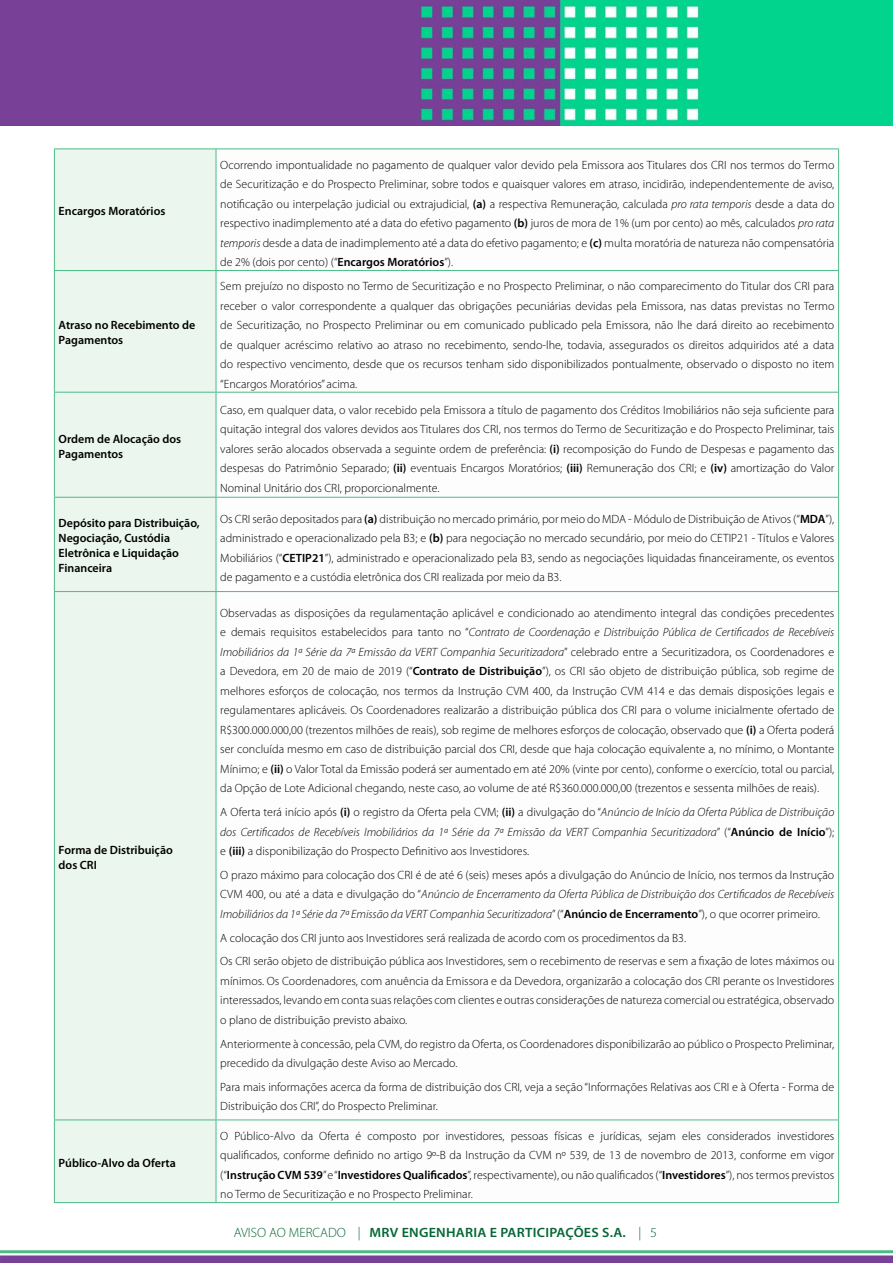
<style>
.page{position:relative;width:893px;height:1263px;background:#fff}
.page>*{position:absolute;margin:0;border:0;box-sizing:border-box;transform-origin:0 0}
.t1{font:600 13.5px "Myriad Pro";letter-spacing:.015em;color:#056735;scale:1.05 1}
.t2{font:300 12px/19.5px "Myriad Pro";color:#000;text-align:justify}
.t3{font:italic 300 12px/19.5px "Myriad Pro";color:#000;text-align:justify}
.t4{font:600 12px/15px "Myriad Pro";color:#000}
.s1{font-weight:600}
.s2{font-style:italic}
.s3{font-style:normal}
.s4{font-weight:600;font-style:normal}
.s5{font-weight:300}
</style>
<div class="page">
<img style="left:0;top:0;width:893px;height:125px">
<svg style="left:0;top:1250px;width:2px;height:13px"></svg>
<hr style="left:2px;top:1250px;width:891px;height:3px;background:#4bbb86">
<div style="left:2px;top:1255px;width:891px;height:8px;background:#784197"></div>
<div style="left:55px;top:150px;width:161px;height:1052px;background:#ebf6ee"></div>
<svg style="left:217px;top:271px;width:621px;height:850px"></svg>
<hr style="left:54px;top:149px;width:1px;height:121px;background:#4bbb86">
<hr style="left:54px;top:271px;width:1px;height:121px;background:#4bbb86">
<hr style="left:54px;top:393px;width:1px;height:104px;background:#4bbb86">
<hr style="left:54px;top:498px;width:1px;height:93px;background:#4bbb86">
<hr style="left:54px;top:149px;width:162px;height:1px;background:#4bbb86">
<hr style="left:54px;top:270px;width:162px;height:1px;background:#4bbb86">
<hr style="left:54px;top:392px;width:162px;height:1px;background:#4bbb86">
<hr style="left:54px;top:497px;width:162px;height:1px;background:#4bbb86">
<hr style="left:216px;top:149px;width:1px;height:121px;background:#4bbb86">
<hr style="left:216px;top:271px;width:1px;height:121px;background:#4bbb86">
<hr style="left:216px;top:393px;width:1px;height:104px;background:#4bbb86">
<hr style="left:216px;top:498px;width:1px;height:93px;background:#4bbb86">
<hr style="left:216px;top:149px;width:623px;height:1px;background:#4bbb86">
<hr style="left:838px;top:149px;width:1px;height:121px;background:#4bbb86">
<hr style="left:838px;top:271px;width:1px;height:121px;background:#4bbb86">
<hr style="left:838px;top:393px;width:1px;height:104px;background:#4bbb86">
<hr style="left:838px;top:498px;width:1px;height:93px;background:#4bbb86">
<hr style="left:216px;top:270px;width:623px;height:1px;background:#4bbb86">
<hr style="left:216px;top:392px;width:623px;height:1px;background:#4bbb86">
<hr style="left:216px;top:497px;width:623px;height:1px;background:#4bbb86">
<hr style="left:54px;top:592px;width:1px;height:527px;background:#4bbb86">
<hr style="left:54px;top:591px;width:162px;height:1px;background:#4bbb86">
<hr style="left:216px;top:592px;width:1px;height:527px;background:#4bbb86">
<hr style="left:216px;top:591px;width:623px;height:1px;background:#4bbb86">
<hr style="left:838px;top:592px;width:1px;height:527px;background:#4bbb86">
<hr style="left:54px;top:1120px;width:1px;height:82px;background:#4bbb86">
<hr style="left:54px;top:1119px;width:162px;height:1px;background:#4bbb86">
<hr style="left:216px;top:1120px;width:1px;height:82px;background:#4bbb86">
<hr style="left:216px;top:1119px;width:623px;height:1px;background:#4bbb86">
<hr style="left:838px;top:1120px;width:1px;height:82px;background:#4bbb86">
<hr style="left:54px;top:1202px;width:162px;height:1px;background:#4bbb86">
<hr style="left:216px;top:1202px;width:623px;height:1px;background:#4bbb86">
<p class="t4" style="left:59px;top:203px;width:108px">Encargos Moratórios</p>
<p class="t4" style="left:59px;top:318px;width:138px">Atraso no Recebimento de<br>Pagamentos</p>
<p class="t4" style="left:59px;top:431px;width:124px">Ordem de Alocação dos<br>Pagamentos</p>
<p class="t2" style="left:220px;top:155px;width:616px">Ocorrendo impontualidade no pagamento de qualquer valor devido pela Emissora aos Titulares dos CRI nos termos do Termo de Securitização e do Prospecto Preliminar, sobre todos e quaisquer valores em atraso, incidirão, independentemente de aviso, notificação ou interpelação judicial ou extrajudicial, <span class="s1">(a)</span> a respectiva Remuneração, calculada <span class="s2">pro rata temporis</span> desde a data do respectivo inadimplemento até a data do efetivo pagamento <span class="s1">(b)</span> juros de mora de 1% (um por cento) ao mês, calculados <span class="s2">pro rata temporis</span> desde a data de inadimplemento até a data do efetivo pagamento; e <span class="s1">(c)</span> multa moratória de natureza não compensatória de 2% (dois por cento) (“<span class="s1">Encargos Moratórios</span>”).</p>
<p class="t2" style="left:220px;top:277px;width:616px">Sem prejuízo no disposto no Termo de Securitização e no Prospecto Preliminar, o não comparecimento do Titular dos CRI para receber o valor correspondente a qualquer das obrigações pecuniárias devidas pela Emissora, nas datas previstas no Termo de Securitização, no Prospecto Preliminar ou em comunicado publicado pela Emissora, não lhe dará direito ao recebimento de qualquer acréscimo relativo ao atraso no recebimento, sendo-lhe, todavia, assegurados os direitos adquiridos até a data do respectivo vencimento, desde que os recursos tenham sido disponibilizados pontualmente, observado o disposto no item “Encargos Moratórios” acima.</p>
<p class="t2" style="left:220px;top:400px;width:616px">Caso, em qualquer data, o valor recebido pela Emissora a título de pagamento dos Créditos Imobiliários não seja suficiente para quitação integral dos valores devidos aos Titulares dos CRI, nos termos do Termo de Securitização e do Prospecto Preliminar, tais valores serão alocados observada a seguinte ordem de preferência: <span class="s1">(i)</span> recomposição do Fundo de Despesas e pagamento das despesas do Patrimônio Separado; <span class="s1">(ii)</span> eventuais Encargos Moratórios; <span class="s1">(iii)</span> Remuneração dos CRI; e <span class="s1">(iv)</span> amortização do Valor Nominal Unitário dos CRI, proporcionalmente.</p>
<p class="t4" style="left:59px;top:516px;width:143px">Depósito para Distribuição,<br>Negociação, Custódia<br>Eletrônica e Liquidação<br>Financeira</p>
<p class="t2" style="left:220px;top:509px;width:616px">Os CRI serão depositados para <span class="s1">(a)</span> distribuição no mercado primário, por meio do MDA - Módulo de Distribuição de Ativos (“<span class="s1">MDA</span>”), administrado e operacionalizado pela B3; e <span class="s1">(b)</span> para negociação no mercado secundário, por meio do CETIP21 - Títulos e Valores Mobiliários (“<span class="s1">CETIP21</span>”), administrado e operacionalizado pela B3, sendo as negociações liquidadas financeiramente, os eventos de pagamento e a custódia eletrônica dos CRI realizada por meio da B3.</p>
<p class="t4" style="left:59px;top:842px;width:116px">Forma de Distribuição dos CRI</p>
<p class="t4" style="left:59px;top:1155px;width:119px">Público-Alvo da Oferta</p>
<p class="t2" style="left:220px;top:603px;width:616px">Observadas as disposições da regulamentação aplicável e condicionado ao atendimento integral das condições precedentes e demais requisitos estabelecidos para tanto no “<span class="s2">Contrato de Coordenação e Distribuição Pública de Certificados de Recebíveis Imobiliários da 1ª Série da 7ª Emissão da VERT Companhia Securitizadora</span>” celebrado entre a Securitizadora, os Coordenadores e a Devedora, em 20 de maio de 2019 (“<span class="s1">Contrato de Distribuição</span>”), os CRI são objeto de distribuição pública, sob regime de melhores esforços de colocação, nos termos da Instrução CVM 400, da Instrução CVM 414 e das demais disposições legais e regulamentares aplicáveis. Os Coordenadores realizarão a distribuição pública dos CRI para o volume inicialmente ofertado de R$300.000.000,00 (trezentos milhões de reais), sob regime de melhores esforços de colocação, observado que <span class="s1">(i)</span> a Oferta poderá ser concluída mesmo em caso de distribuição parcial dos CRI, desde que haja colocação equivalente a, no mínimo, o Montante Mínimo; e <span class="s1">(ii)</span> o Valor Total da Emissão poderá ser aumentado em até 20% (vinte por cento), conforme o exercício, total ou parcial, da Opção de Lote Adicional chegando, neste caso, ao volume de até R$360.000.000,00 (trezentos e sessenta milhões de reais).</p>
<p class="t3" style="left:220px;top:803px;width:616px"><span class="s3">A Oferta terá início após</span> <span class="s4">(i)</span> <span class="s3">o registro da Oferta pela CVM;</span> <span class="s4">(ii)</span> <span class="s3">a divulgação do “</span>Anúncio de Início da Oferta Pública de Distribuição dos Certificados de Recebíveis Imobiliários da 1ª Série da 7ª Emissão da VERT Companhia Securitizadora<span class="s3">” (“</span><span class="s4">Anúncio de Início</span><span class="s3">”); e</span> <span class="s4">(iii)</span> <span class="s3">a disponibilização do Prospecto Definitivo aos Investidores.</span></p>
<p class="t2" style="left:220px;top:865px;width:616px">O prazo máximo para colocação dos CRI é de até 6 (seis) meses após a divulgação do Anúncio de Início, nos termos da Instrução CVM 400, ou até a data e divulgação do “<span class="s2">Anúncio de Encerramento da Oferta Pública de Distribuição dos Certificados de Recebíveis Imobiliários da 1ª Série da 7ª Emissão da VERT Companhia Securitizadora</span>” (“<span class="s1">Anúncio de Encerramento</span>”), o que ocorrer primeiro.</p>
<p class="t2" style="left:220px;top:926px;width:616px;line-height:23.7px">A colocação dos CRI junto aos Investidores será realizada de acordo com os procedimentos da B3.<br>Os CRI serão objeto de distribuição pública aos Investidores, sem o recebimento de reservas e sem a fixação de lotes máximos ou</p>
<p class="t2" style="left:220px;top:971px;width:616px">mínimos. Os Coordenadores, com anuência da Emissora e da Devedora, organizarão a colocação dos CRI perante os Investidores interessados, levando em conta suas relações com clientes e outras considerações de natureza comercial ou estratégica, observado o plano de distribuição previsto abaixo.</p>
<p class="t2" style="left:220px;top:1034px;width:616px">Anteriormente à concessão, pela CVM, do registro da Oferta, os Coordenadores disponibilizarão ao público o Prospecto Preliminar, precedido da divulgação deste Aviso ao Mercado.</p>
<p class="t2" style="left:220px;top:1077px;width:615px">Para mais informações acerca da forma de distribuição dos CRI, veja a seção “Informações Relativas aos CRI e à Oferta - Forma de<br>Distribuição dos CRI”, do Prospecto Preliminar.</p>
<p class="t2" style="left:220px;top:1126px;width:616px">O Público-Alvo da Oferta é composto por investidores, pessoas físicas e jurídicas, sejam eles considerados investidores qualificados, conforme definido no artigo 9º-B da Instrução da CVM nº 539, de 13 de novembro de 2013, conforme em vigor (“<span class="s1">Instrução CVM 539</span>” e “<span class="s1">Investidores Qualificados</span>”, respectivamente), ou não qualificados (“<span class="s1">Investidores</span>”), nos termos previstos no Termo de Securitização e no Prospecto Preliminar.</p>
<p class="t1" style="left:234px;top:1224px;width:404px"><span class="s5">AVISO AO MERCADO |</span> MRV ENGENHARIA E PARTICIPAÇÕES S.A. <span class="s5">|</span> <span class="s5">5</span></p>
</div>
